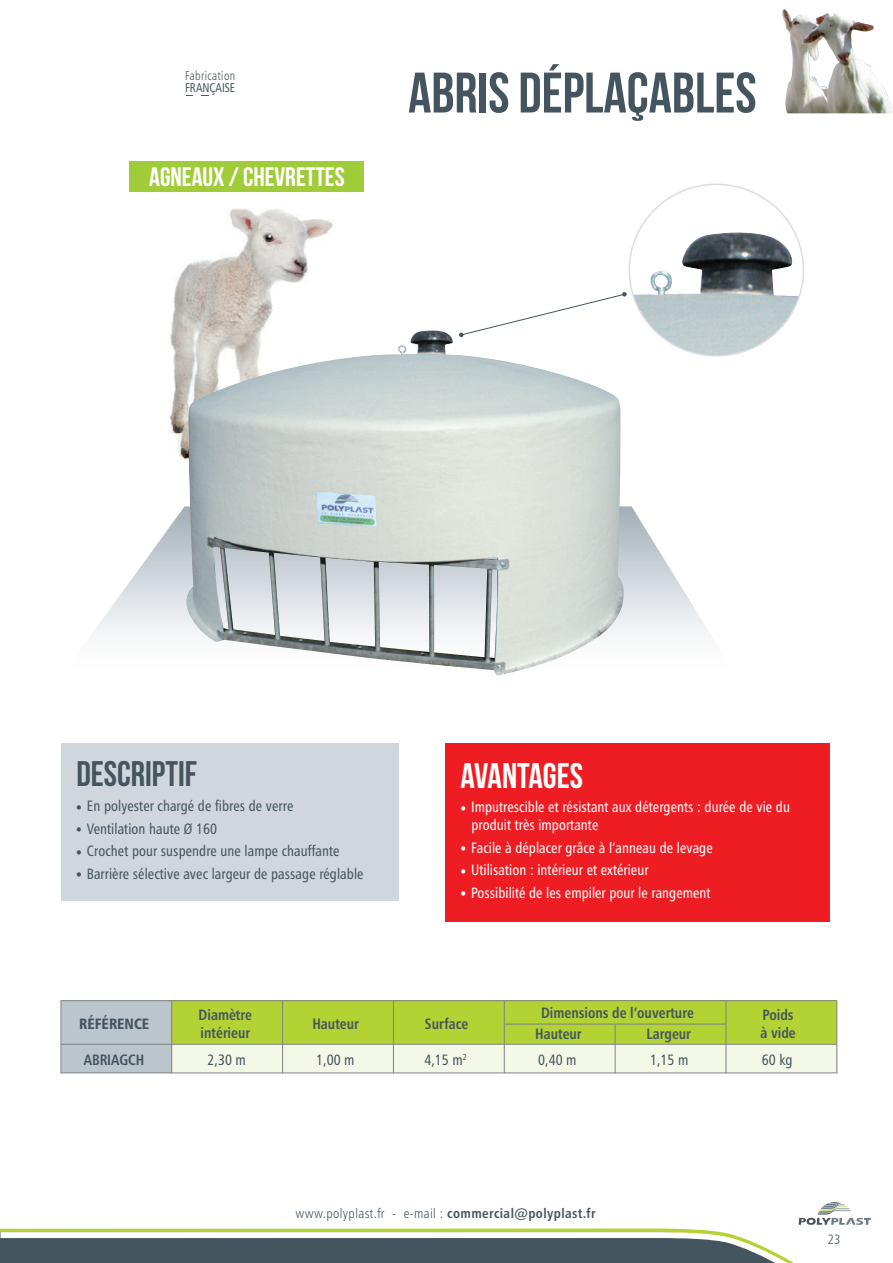
<style>
.page{position:relative;width:893px;height:1263px;background:#fff}
.page>*{position:absolute;margin:0;border:0;box-sizing:border-box;transform-origin:0 0}
.t1{font:57px "Bebas Neue";color:#45555f}
.t2{font:35.55px "Bebas Neue";color:#45555f}
.t3{font:35.55px "Bebas Neue";color:#fff}
.t4{font:26.7px "Bebas Neue";color:#fff}
.t5{font:15px/18px "Humanist 777 BT Roman Condensed B";letter-spacing:.005em;color:#fff;scale:.95 1}
.t6{font:15px "Humanist 777 BT Roman Condensed B";letter-spacing:.005em;color:#45555f;scale:.95 1}
.t7{font:15px "Humanist 777 BT Bold Condensed B";color:#45555f;scale:.95 1}
.t8{font:15px "Humanist 777 BT Black Condensed B";color:#45555f;scale:.95 1}
.t9{font:13.5px "Humanist 777 BT Light Condensed B";letter-spacing:.03em;color:#45555f}
.t10{font:12.75px "Humanist 777 BT Light Condensed B";letter-spacing:.04em;color:#45555f;scale:.92 1}
.t11{font:12.75px "Humanist 777 BT Roman Condensed B";color:#45555f;scale:.92 1}
.s1{font-family:"Humanist 777 BT Bold Condensed B"}
</style>
<div class="page">
<img style="left:168px;top:208px;width:166px;height:253px">
<svg style="left:0;top:1202px;width:871px;height:61px"></svg>
<div style="left:61px;top:743px;width:338px;height:158px;background:#cfd7dc"></div>
<div style="left:446px;top:743px;width:384px;height:179px;background:#ee1d23"></div>
<img style="left:106px;top:506px;width:586px;height:130px">
<img style="left:692px;top:605px;width:18px;height:30px">
<div style="left:61px;top:1001px;width:111px;height:72px;background:#bbc5cc"></div>
<div style="left:172px;top:1001px;width:665px;height:44px;background:#b3d234"></div>
<div style="left:172px;top:1044px;width:665px;height:28px;background:#f4f8e7"></div>
<hr style="left:61px;top:1000px;width:776px;height:1px;background:#808285">
<hr style="left:282px;top:1001px;width:1px;height:72px;background:#808285">
<hr style="left:171px;top:1001px;width:1px;height:72px;background:#808285">
<hr style="left:61px;top:1001px;width:1px;height:72px;background:#808285">
<hr style="left:61px;top:1044px;width:776px;height:1px;background:#808285">
<hr style="left:61px;top:1072px;width:776px;height:1px;background:#808285">
<hr style="left:504px;top:1024px;width:222px;height:1px;background:#808285">
<hr style="left:393px;top:1001px;width:1px;height:72px;background:#808285">
<hr style="left:504px;top:1001px;width:1px;height:72px;background:#808285">
<hr style="left:615px;top:1024px;width:1px;height:49px;background:#808285">
<hr style="left:726px;top:1001px;width:1px;height:72px;background:#808285">
<hr style="left:836px;top:1001px;width:1px;height:72px;background:#808285">
<img style="left:181px;top:330px;width:447px;height:346px">
<img style="left:633px;top:232px;width:166px;height:122px">
<svg style="left:459px;top:292px;width:168px;height:45px"></svg>
<div style="left:130px;top:161px;width:234px;height:31px;background:#a1cc3a"></div>
<svg style="left:186px;top:95px;width:23px;height:1px"></svg>
<img style="left:782px;top:9px;width:110px;height:104px">
<svg style="left:782px;top:57px;width:10px;height:57px"></svg>
<p class="t10" style="left:185px;top:68px;width:56px">Fabrication</p>
<p class="t11" style="left:185px;top:79px;width:56px">FRANÇAISE</p>
<h3 class="t4" style="left:149px;top:162px;width:197px">AGNEAUX / CHEVRETTES</h3>
<h1 class="t1" style="left:408px;top:62px;width:350px">ABRIS DÉPLAÇABLES</h1>
<h2 class="t2" style="left:76px;top:754px;width:122px">DESCRIPTIF</h2>
<p class="t6" style="left:75px;top:797px;width:231px">• En polyester chargé de fibres de verre</p>
<p class="t6" style="left:75px;top:819px;width:151px">• Ventilation haute Ø 160</p>
<p class="t6" style="left:75px;top:842px;width:280px">• Crochet pour suspendre une lampe chauffante</p>
<p class="t6" style="left:75px;top:864px;width:305px">• Barrière sélective avec largeur de passage réglable</p>
<h2 class="t3" style="left:461px;top:756px;width:124px">AVANTAGES</h2>
<p class="t5" style="left:471px;top:798px;width:337px;text-indent:-12px">• Imputrescible et résistant aux détergents : durée de vie du produit très importante</p>
<p class="t5" style="left:459px;top:838px;width:269px">• Facile à déplacer grâce à l’anneau de levage</p>
<p class="t5" style="left:459px;top:861px;width:201px">• Utilisation : intérieur et extérieur</p>
<p class="t5" style="left:459px;top:883px;width:266px">• Possibilité de les empiler pour le rangement</p>
<p class="t8" style="left:79px;top:1014px;width:75px">RÉFÉRENCE</p>
<p class="t7" style="left:541px;top:1003px;width:162px">Dimensions de l’ouverture</p>
<p class="t7" style="left:763px;top:1005px;width:34px">Poids</p>
<p class="t7" style="left:199px;top:1005px;width:58px">Diamètre</p>
<p class="t7" style="left:312px;top:1014px;width:50px">Hauteur</p>
<p class="t7" style="left:425px;top:1014px;width:47px">Surface</p>
<p class="t7" style="left:201px;top:1023px;width:54px">intérieur</p>
<p class="t7" style="left:535px;top:1024px;width:50px">Hauteur</p>
<p class="t7" style="left:646px;top:1024px;width:48px">Largeur</p>
<p class="t7" style="left:760px;top:1023px;width:39px">à vide</p>
<p class="t7" style="left:84px;top:1050px;width:65px">ABRIAGCH</p>
<p class="t6" style="left:207px;top:1050px;width:42px">2,30 m</p>
<p class="t6" style="left:316px;top:1050px;width:42px">1,00 m</p>
<p class="t6" style="left:424px;top:1050px;width:46px">4,15 m<sup>2</sup></p>
<p class="t6" style="left:538px;top:1050px;width:42px">0,40 m</p>
<p class="t6" style="left:650px;top:1050px;width:42px">1,15 m</p>
<p class="t6" style="left:762px;top:1050px;width:34px">60 kg</p>
<p class="t9" style="left:295px;top:1204px;width:301px">www.polyplast.fr - e-mail : <span class="s1">commercial@polyplast.fr</span></p>
<p class="t9" style="left:828px;top:1231px;width:14px">23</p>
</div>
